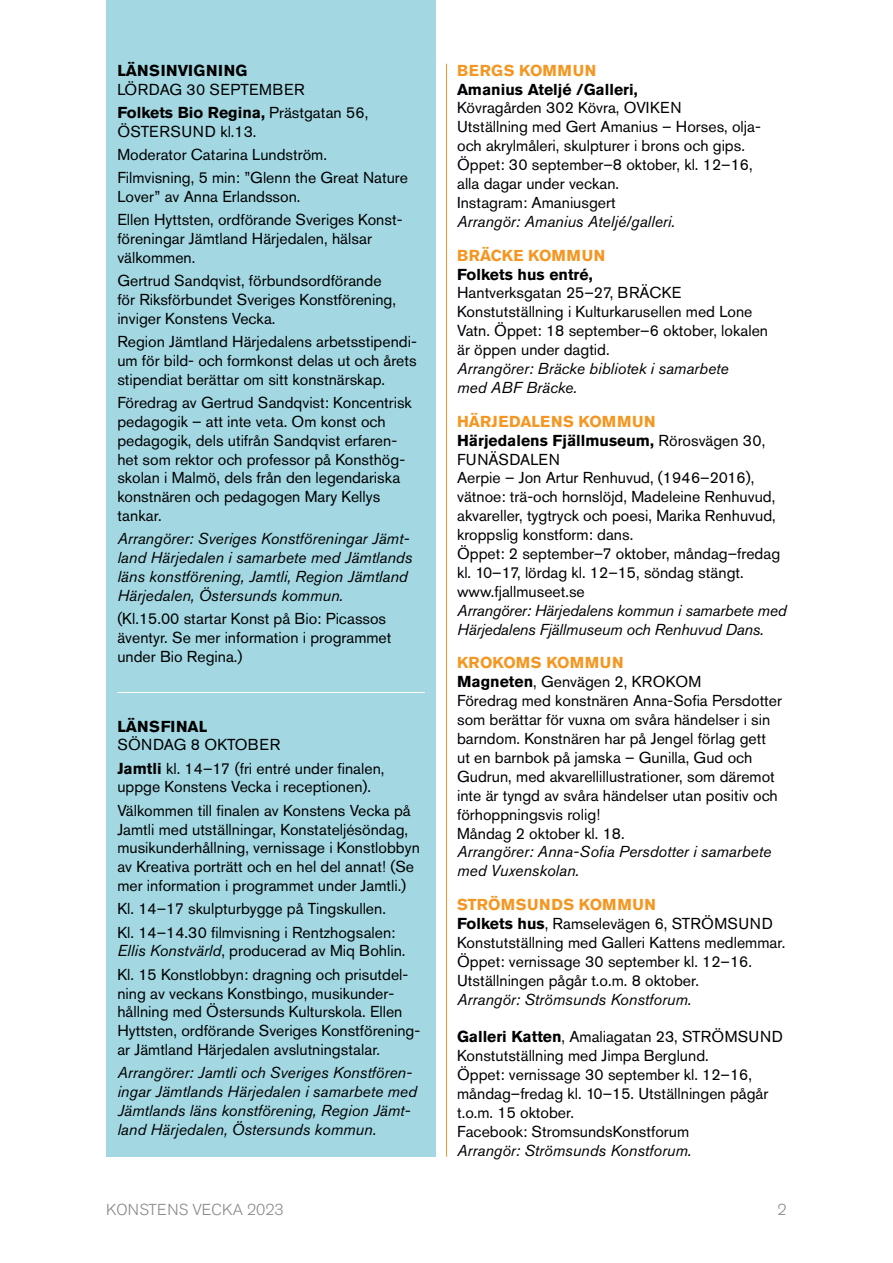
<style>
.page{position:relative;width:893px;height:1263px;background:#fff}
.page>*{position:absolute;margin:0;border:0;box-sizing:border-box;transform-origin:0 0}
.t1{font:15.75px/18.9px "Akzidenz Grotesk Pro";color:#000}
.t2{font:italic 15.75px/18.9px "Akzidenz Grotesk Pro";color:#000}
.t3{font:700 15.75px "Akzidenz Grotesk Pro";color:#000}
.t4{font:15.75px/23.1px "Akzidenz Grotesk Pro";letter-spacing:.02em;color:#000}
.t5{font:300 15.75px "Akzidenz Grotesk Pro";color:#878787}
.t6{font:700 15.75px "Akzidenz Grotesk Pro";letter-spacing:.03em;color:#000}
.t7{font:700 15.75px "Akzidenz Grotesk Pro";letter-spacing:.01em;color:#f49722}
.t8{font:700 15.75px "Akzidenz Grotesk Pro";letter-spacing:.04em;color:#f49722}
.s1{font-weight:700}
.s2{font-style:italic}
.s3{font-weight:700;color:#f49722}
</style>
<div class="page">
<div style="left:106px;top:0;width:330px;height:1157px;background:#a3d8e3"></div>
<hr style="left:446px;top:64px;width:1px;height:1093px;background:#f49722">
<hr style="left:117px;top:692px;width:308px;height:1px;background:#fff">
<p class="t6" style="left:117px;top:60px;width:131px">LÄNSINVIGNING</p>
<p class="t4" style="left:117px;top:77px;width:253px">LÖRDAG 30 SEPTEMBER<br><span class="s1">Folkets Bio Regina,</span> Prästgatan 56,</p>
<p class="t1" style="left:117px;top:119px;width:292px;line-height:23.1px">ÖSTERSUND kl.13.<br>Moderator Catarina Lundström.<br>Filmvisning, 5 min: ”Glenn the Great Nature</p>
<p class="t1" style="left:117px;top:185px;width:287px;line-height:23.1px">Lover” av Anna Erlandsson.<br>Ellen Hyttsten, ordförande Sveriges Konst-</p>
<p class="t1" style="left:117px;top:229px;width:256px">föreningar Jämtland Härjedalen, hälsar välkommen.</p>
<p class="t1" style="left:117px;top:271px;width:280px">Gertrud Sandqvist, förbundsordförande för Riksförbundet Sveriges Konstförening, inviger Konstens Vecka.</p>
<p class="t1" style="left:117px;top:332px;width:301px;text-align:justify">Region Jämtland Härjedalens arbetsstipendi&shy;um för bild- och formkonst delas ut och årets stipendiat berättar om sitt konstnärskap.</p>
<p class="t1" style="left:117px;top:393px;width:296px">Föredrag av Gertrud Sandqvist: Koncentrisk pedagogik – att inte veta. Om konst och pedagogik, dels utifrån Sandqvist erfaren&shy;het som rektor och professor på Konsthög&shy;skolan i Malmö, dels från den legendariska konstnären och pedagogen Mary Kellys tankar.</p>
<p class="t2" style="left:117px;top:529px;width:296px">Arrangörer: Sveriges Konstföreningar Jämt&shy;land Härjedalen i samarbete med Jämtlands läns konstförening, Jamtli, Region Jämtland Härjedalen, Östersunds kommun.</p>
<p class="t1" style="left:117px;top:609px;width:276px">(Kl.15.00 startar Konst på Bio: Picassos äventyr. Se mer information i programmet under Bio Regina.)</p>
<p class="t3" style="left:117px;top:716px;width:91px">LÄNSFINAL</p>
<p class="t1" style="left:117px;top:733px;width:269px;line-height:23.1px">SÖNDAG 8 OKTOBER<br><span class="s1">Jamtli</span> kl. 14–17 (fri entré under finalen,</p>
<p class="t1" style="left:117px;top:775px;width:295px;line-height:23.1px">uppge Konstens Vecka i receptionen).<br>Välkommen till finalen av Konstens Vecka på</p>
<p class="t1" style="left:117px;top:819px;width:304px">Jamtli med utställningar, Konstateljésöndag, musikunderhållning, vernissage i Konstlobbyn av Kreativa porträtt och en hel del annat! (Se mer information i programmet under Jamtli.)</p>
<p class="t1" style="left:117px;top:897px;width:280px;line-height:23.1px">Kl. 14–17 skulpturbygge på Tingskullen.<br>Kl. 14–14.30 filmvisning i Rentzhogsalen:</p>
<p class="t1" style="left:117px;top:939px;width:292px;line-height:23.1px"><span class="s2">Ellis Konstvärld</span>, producerad av Miq Bohlin.<br>Kl. 15 Konstlobbyn: dragning och prisutdel-</p>
<p class="t1" style="left:117px;top:983px;width:304px">ning av veckans Konstbingo, musikunder&shy;hållning med Östersunds Kulturskola. Ellen Hyttsten, ordförande Sveriges Konstförening&shy;ar Jämtland Härjedalen avslutningstalar.</p>
<p class="t2" style="left:117px;top:1063px;width:301px">Arrangörer: Jamtli och Sveriges Konstfören&shy;ingar Jämtlands Härjedalen i samarbete med Jämtlands läns konstförening, Region Jämt&shy;land Härjedalen, Östersunds kommun.</p>
<p class="t8" style="left:457px;top:60px;width:141px">BERGS KOMMUN</p>
<p class="t3" style="left:457px;top:79px;width:182px">Amanius Ateljé /Galleri,</p>
<p class="t1" style="left:457px;top:98px;width:305px">Kövragården 302 Kövra, OVIKEN<br>Utställning med Gert Amanius – Horses, olja&shy;och akrylmåleri, skulpturer i brons och gips.<br>Öppet: 30 september–8 oktober, kl. 12–16, alla dagar under veckan.<br>Instagram: Amaniusgert</p>
<p class="t2" style="left:457px;top:212px;width:219px">Arrangör: Amanius Ateljé/galleri.</p>
<p class="t7" style="left:457px;top:245px;width:150px">BRÄCKE KOMMUN</p>
<p class="t3" style="left:457px;top:264px;width:137px">Folkets hus entré,</p>
<p class="t1" style="left:457px;top:283px;width:313px">Hantverksgatan 25–27, BRÄCKE Konstutställning i Kulturkarusellen med Lone Vatn. Öppet: 18 september–6 oktober, lokalen är öppen under dagtid.</p>
<p class="t2" style="left:457px;top:359px;width:273px">Arrangörer: Bräcke bibliotek i samarbete med ABF Bräcke.</p>
<p class="t1" style="left:457px;top:412px;width:325px"><span class="s3">HÄRJEDALENS KOMMUN<br></span><span class="s1">Härjedalens Fjällmuseum,</span> Rörosvägen 30, FUNÄSDALEN<br>Aerpie – Jon Artur Renhuvud, (1946–2016), vätnoe: trä-och hornslöjd, Madeleine Renhuvud, akvareller, tygtryck och poesi, Marika Renhuvud, kroppslig konstform: dans.<br>Öppet: 2 september–7 oktober, måndag–fredag kl. 10–17, lördag kl. 12–15, söndag stängt. www.fjallmuseet.se</p>
<p class="t2" style="left:457px;top:600px;width:331px">Arrangörer: Härjedalens kommun i samarbete med<br>Härjedalens Fjällmuseum och Renhuvud Dans.</p>
<p class="t1" style="left:457px;top:653px;width:326px"><span class="s3">KROKOMS KOMMUN<br></span><span class="s1">Magneten</span>, Genvägen 2, KROKOM<br>Föredrag med konstnären Anna-Sofia Persdotter som berättar för vuxna om svåra händelser i sin barndom. Konstnären har på Jengel förlag gett ut en barnbok på jamska – Gunilla, Gud och Gudrun, med akvarellillustrationer, som däremot inte är tyngd av svåra händelser utan positiv och förhoppningsvis rolig!<br>Måndag 2 oktober kl. 18.</p>
<p class="t2" style="left:457px;top:842px;width:316px">Arrangörer: Anna-Sofia Persdotter i samarbete med Vuxenskolan.</p>
<p class="t1" style="left:457px;top:895px;width:330px"><span class="s3">STRÖMSUNDS KOMMUN<br></span><span class="s1">Folkets hus</span>, Ramselevägen 6, STRÖMSUND Konstutställning med Galleri Kattens medlemmar.<br>Öppet: vernissage 30 september kl. 12–16.<br>Utställningen pågår t.o.m. 8 oktober.</p>
<p class="t2" style="left:457px;top:989px;width:236px">Arrangör: Strömsunds Konstforum.</p>
<p class="t1" style="left:457px;top:1027px;width:327px"><span class="s1">Galleri Katten</span>, Amaliagatan 23, STRÖMSUND Konstutställning med Jimpa Berglund.<br>Öppet: vernissage 30 september kl. 12–16, måndag–fredag kl. 10–15. Utställningen pågår t.o.m. 15 oktober.<br>Facebook: StromsundsKonstforum</p>
<p class="t2" style="left:457px;top:1140px;width:236px">Arrangör: Strömsunds Konstforum.</p>
<p class="t5" style="left:106px;top:1199px;width:179px">KONSTENS VECKA 2023</p>
<p class="t5" style="left:777px;top:1199px;width:11px">2</p>
</div>
